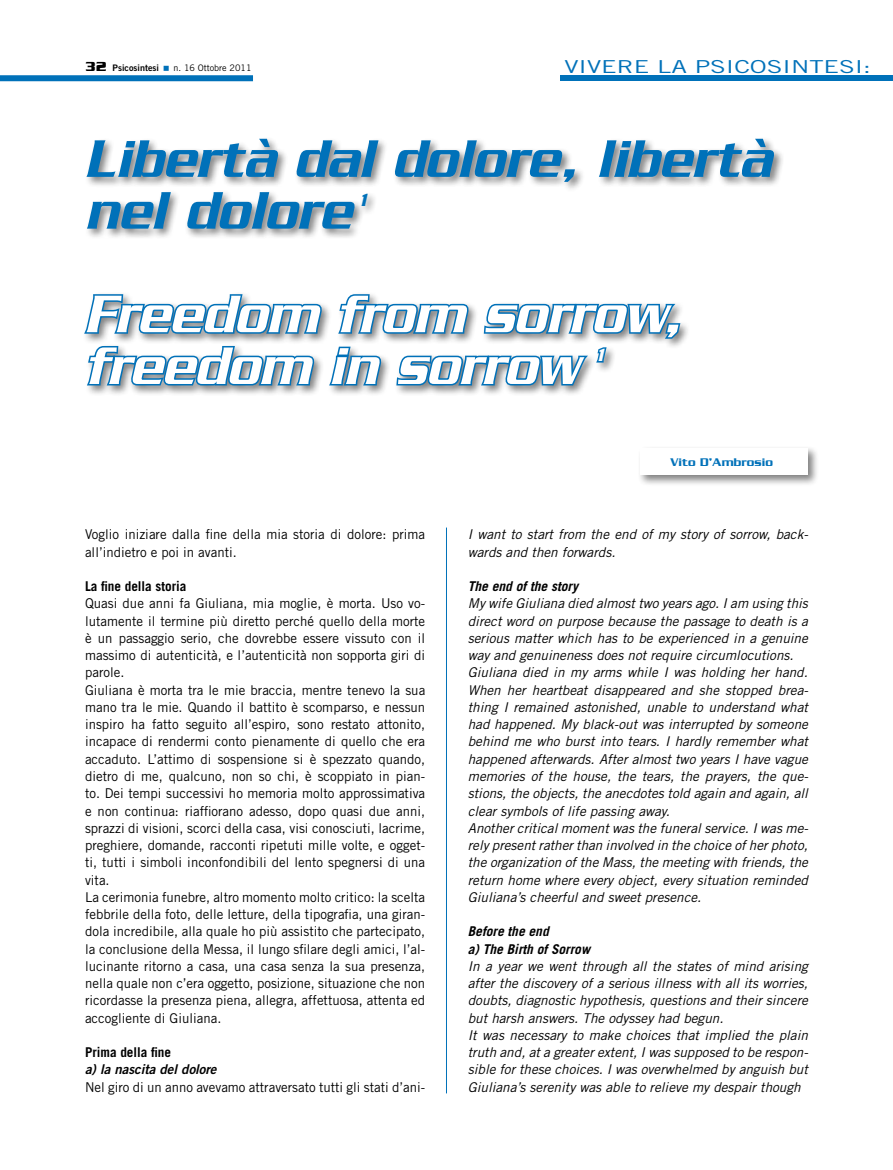
<style>
.page{position:relative;width:893px;height:1170px;background:#fff}
.page>*{position:absolute;margin:0;border:0;box-sizing:border-box;transform-origin:0 0}
.t1{font:italic 500 57px/51.8px "Serpentine";color:#0071b9;scale:.9 1}
.t2{font:italic 500 57px/51.8px "Serpentine";color:#fff;scale:.9 1}
.t3{font:italic 500 19.2px "Serpentine";color:#0071b9;scale:.9 1}
.t4{font:italic 500 19.2px "Serpentine";color:#fff;scale:.9 1}
.t5{font:17.85px "Trade Gothic";color:#0071b9;scale:1.43 1}
.t6{font:13.5px/17.2px "Trade Gothic";color:#000}
.t7{font:italic 13.5px/17.2px "Trade Gothic";color:#000}
.t8{font:italic 700 13.5px/17.2px "Trade Gothic";color:#000}
.t9{font:700 13.5px "Trade Gothic";color:#000}
.t10{font:italic 13.5px "Trade Gothic Bold Two";color:#000}
.t11{font:500 12px "Serpentine";letter-spacing:.01em;color:#0071b9}
.t12{font:9px "Trade Gothic";color:#000}
.t13{font:9px "Trade Gothic Bold Two";color:#000}
.s1{font-family:"Serpentine D";font-weight:700;font-size:13.5px}
</style>
<div class="page">
<div style="left:0;top:75px;width:253px;height:6px;background:#0071b9"></div>
<div style="left:561px;top:75px;width:332px;height:6px;background:#0071b9"></div>
<div style="left:81px;top:136px;width:703px;height:261px;background:#000;opacity:.5"></div>
<svg style="left:82px;top:292px;width:600px;height:95px"></svg>
<div style="left:637px;top:445px;width:182px;height:41px;background:#000;opacity:.5"></div>
<div style="left:640px;top:448px;width:168px;height:27px;background:#fff"></div>
<hr style="left:446px;top:527px;width:1px;height:566px;background:#0071b9">
<p class="t13" style="left:85px;top:62px;width:76px"><span class="s1">32</span> Psicosintesi</p>
<p class="t12" style="left:174px;top:62px;width:79px">n. 16 Ottobre 2011</p>
<h3 class="t5" style="left:564px;top:55px;width:216px">VIVERE LA PSICOSINTESI:</h3>
<h1 class="t1" style="left:85px;top:132px;width:764px">Libertà dal dolore, libertà nel dolore</h1>
<h2 class="t3" style="left:360px;top:189px;width:9px">1</h2>
<h1 class="t2" style="left:85px;top:287px;width:664px">Freedom from sorrow, freedom in sorrow</h1>
<h2 class="t4" style="left:597px;top:344px;width:9px">1</h2>
<p class="t6" style="left:85px;top:525px;width:342px">Voglio iniziare dalla fine della mia storia di dolore: prima all’indietro e poi in avanti.</p>
<p class="t9" style="left:85px;top:578px;width:103px">La fine della storia</p>
<p class="t6" style="left:85px;top:594px;width:342px">Quasi due anni fa Giuliana, mia moglie, è morta. Uso vo&shy;lutamente il termine più diretto perché quello della morte è un passaggio serio, che dovrebbe essere vissuto con il massimo di autenticità, e l’autenticità non sopporta giri di parole.<br>Giuliana è morta tra le mie braccia, mentre tenevo la sua mano tra le mie. Quando il battito è scomparso, e nessun inspiro ha fatto seguito all’espiro, sono restato attonito, incapace di rendermi conto pienamente di quello che era accaduto. L’attimo di sospensione si è spezzato quando, dietro di me, qualcuno, non so chi, è scoppiato in pian&shy;to. Dei tempi successivi ho memoria molto approssimativa e non continua: riaffiorano adesso, dopo quasi due anni, sprazzi di visioni, scorci della casa, visi conosciuti, lacrime, preghiere, domande, racconti ripetuti mille volte, e ogget&shy;ti, tutti i simboli inconfondibili del lento spegnersi di una vita.<br>La cerimonia funebre, altro momento molto critico: la scelta febbrile della foto, delle letture, della tipografia, una giran&shy;dola incredibile, alla quale ho più assistito che partecipato, la conclusione della Messa, il lungo sfilare degli amici, l’al&shy;lucinante ritorno a casa, una casa senza la sua presenza, nella quale non c’era oggetto, posizione, situazione che non ricordasse la presenza piena, allegra, affettuosa, attenta ed accogliente di Giuliana.</p>
<p class="t9" style="left:85px;top:1043px;width:88px">Prima della fine</p>
<p class="t10" style="left:85px;top:1061px;width:133px">a) la nascita del dolore</p>
<p class="t6" style="left:85px;top:1078px;width:342px">Nel giro di un anno avevamo attraversato tutti gli stati d’ani-</p>
<p class="t11" style="left:671px;top:455px;width:104px">Vito D’Ambrosio</p>
<p class="t7" style="left:468px;top:525px;width:342px">I want to start from the end of my story of sorrow, back&shy;wards and then forwards.</p>
<p class="t8" style="left:468px;top:577px;width:112px">The end of the story</p>
<p class="t7" style="left:468px;top:594px;width:342px">My wife Giuliana died almost two years ago. I am using this direct word on purpose because the passage to death is a serious matter which has to be experienced in a genuine way and genuineness does not require circumlocutions.<br>Giuliana died in my arms while I was holding her hand.<br>When her heartbeat disappeared and she stopped brea&shy;thing I remained astonished, unable to understand what had happened. My black-out was interrupted by someone behind me who burst into tears. I hardly remember what happened afterwards. After almost two years I have vague memories of the house, the tears, the prayers, the que&shy;stions, the objects, the anecdotes told again and again, all clear symbols of life passing away.<br>Another critical moment was the funeral service. I was me&shy;rely present rather than involved in the choice of her photo, the organization of the Mass, the meeting with friends, the return home where every object, every situation reminded Giuliana’s cheerful and sweet presence.</p>
<p class="t8" style="left:468px;top:922px;width:124px">Before the end<br>a) The Birth of Sorrow</p>
<p class="t7" style="left:468px;top:957px;width:342px">In a year we went through all the states of mind arising after the discovery of a serious illness with all its worries, doubts, diagnostic hypothesis, questions and their sincere but harsh answers. The odyssey had begun.<br>It was necessary to make choices that implied the plain truth and, at a greater extent, I was supposed to be respon&shy;sible for these choices. I was overwhelmed by anguish but Giuliana’s serenity was able to relieve my despair though</p>
</div>
